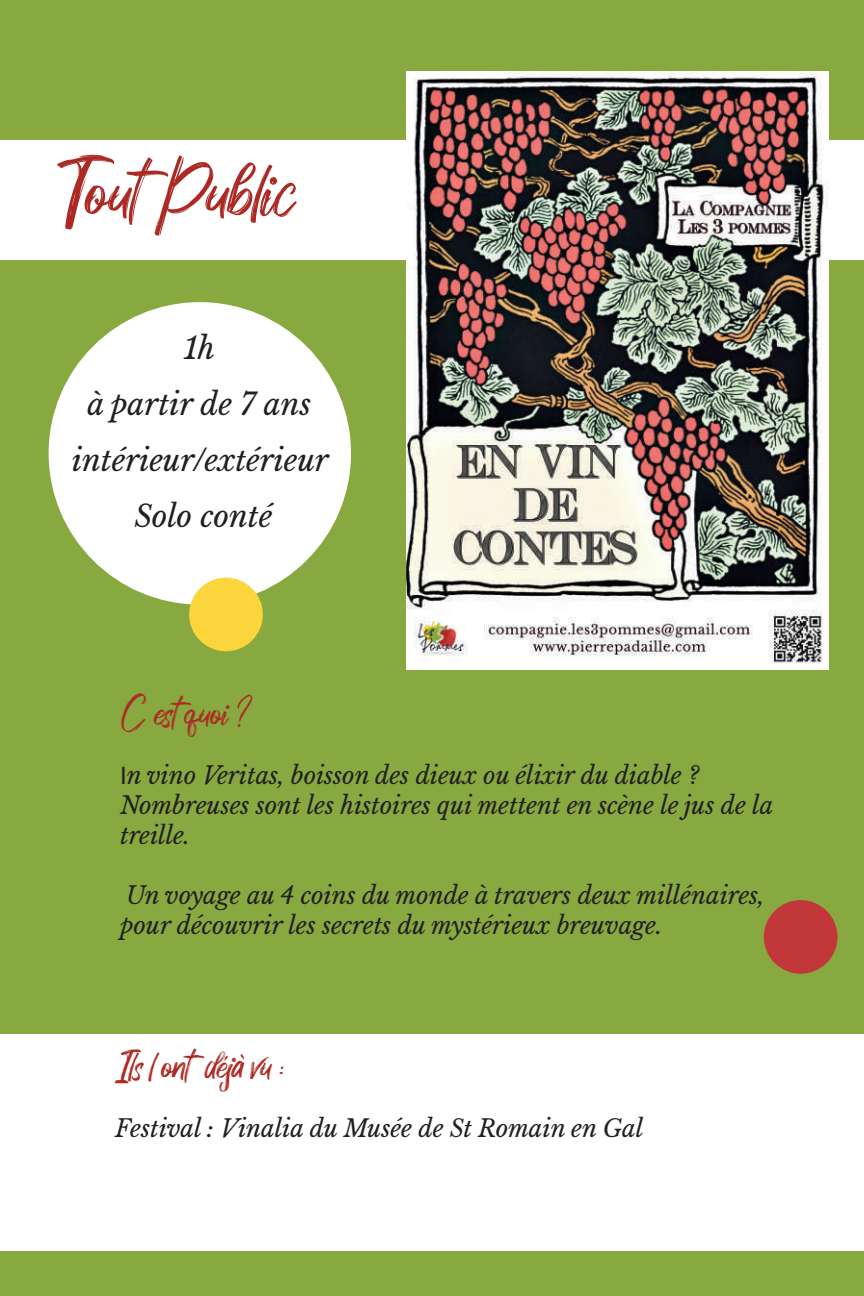
<style>
.page{position:relative;width:864px;height:1296px;background:#88a940}
.page>*{position:absolute;margin:0;border:0;box-sizing:border-box;transform-origin:0 0}
.t1{font:80px "Dexotick By Dhan Studio";color:#ad2923}
.t2{font:40px "Dexotick By Dhan Studio";color:#ad2923}
.t3{font:italic 30px/56px "Libre Baskerville";letter-spacing:-.005em;color:#231f20;text-align:center}
.t4{font:italic 24px/30px "Libre Baskerville";letter-spacing:-.005em;color:#231f20}
.s1{font-family:"Arial";font-style:normal}
</style>
<div class="page">
<div style="left:49px;top:302px;width:302px;height:303px;background:#fff;border-radius:50%"></div>
<div style="left:0;top:1034px;width:864px;height:217px;background:#fff"></div>
<div style="left:764px;top:900px;width:74px;height:74px;background:#c2383a;border-radius:50%"></div>
<div style="left:189px;top:578px;width:74px;height:73px;background:#fad53b;border-radius:50%"></div>
<div style="left:0;top:140px;width:864px;height:120px;background:#fff"></div>
<img style="left:407px;top:72px;width:421px;height:598px">
<h1 class="t1" style="left:57px;top:133px;width:238px">Tout Public</h1>
<p class="t3" style="left:72px;top:321px;width:258px">1h<br>à partir de 7 ans intérieur/extérieur<br>Solo conté</p>
<h2 class="t2" style="left:120px;top:684px;width:131px">C est quoi ?</h2>
<p class="t4" style="left:120px;top:761px;width:655px"><span class="s1">I</span>n vino Veritas, boisson des dieux ou élixir du diable ?<br>Nombreuses sont les histoires qui mettent en scène le jus de la treille.</p>
<p class="t4" style="left:120px;top:881px;width:646px">Un voyage au 4 coins du monde à travers deux millénaires, pour découvrir les secrets du mystérieux breuvage.</p>
<h2 class="t2" style="left:115px;top:1036px;width:171px">Ils l ont déjà vu :</h2>
<p class="t4" style="left:115px;top:1113px;width:529px">Festival : Vinalia du Musée de St Romain en Gal</p>
</div>
